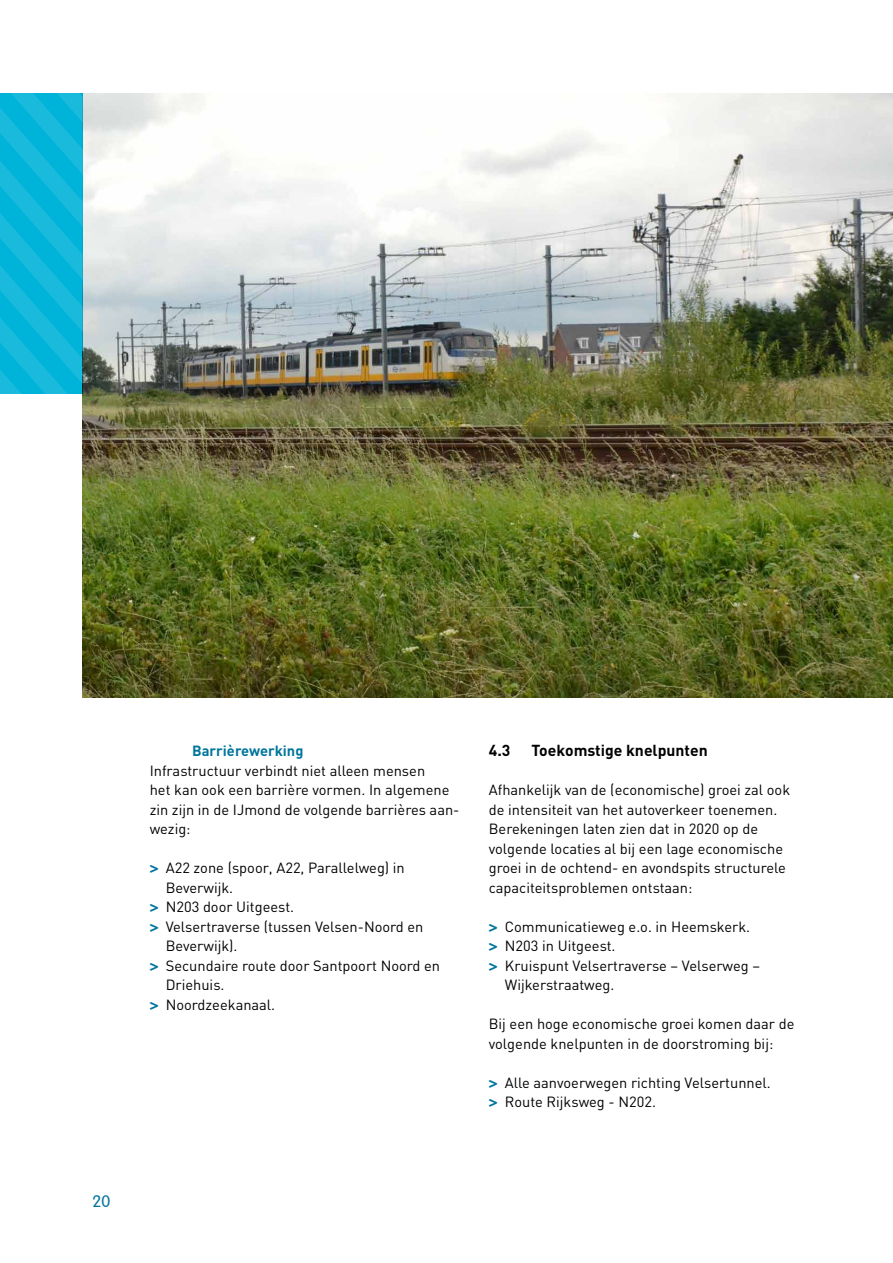
<style>
.page{position:relative;width:893px;height:1263px;background:#fff}
.page>*{position:absolute;margin:0;border:0;box-sizing:border-box;transform-origin:0 0}
.t1{font:300 16.5px "VAG Rounded";color:#00759b}
.t2{font:700 15.75px "DIN";color:#000}
.t3{font:14.7px/19.5px "DIN";color:#000}
.t4{font:700 14.7px "DIN";color:#00759b}
.s1{font-family:"VAG Rounded";font-weight:900;color:#00759b}
</style>
<div class="page">
<img style="left:83px;top:94px;width:810px;height:603px">
<svg style="left:0;top:94px;width:83px;height:300px;background:#0cb5d9"></svg>
<p class="t1" style="left:92px;top:1191px;width:20px">20</p>
<p class="t4" style="left:192px;top:741px;width:113px">Barrièrewerking</p>
<p class="t3" style="left:150px;top:760px;width:311px">Infrastructuur verbindt niet alleen mensen<br>het kan ook een barrière vormen. In algemene zin zijn in de IJmond de volgende barrières aan&shy;wezig:</p>
<p class="t3" style="left:150px;top:858px;width:257px"><span class="s1">&gt;</span> A22 zone (spoor, A22, Parallelweg) in</p>
<p class="t3" style="left:166px;top:877px;width:69px">Beverwijk.</p>
<p class="t3" style="left:150px;top:897px;width:146px"><span class="s1">&gt;</span> N203 door Uitgeest.</p>
<p class="t3" style="left:150px;top:916px;width:275px"><span class="s1">&gt;</span> Velsertraverse (tussen Velsen-Noord en</p>
<p class="t3" style="left:166px;top:936px;width:73px">Beverwijk).</p>
<p class="t3" style="left:150px;top:955px;width:292px"><span class="s1">&gt;</span> Secundaire route door Santpoort Noord en</p>
<p class="t3" style="left:166px;top:975px;width:60px">Driehuis.</p>
<p class="t3" style="left:150px;top:994px;width:127px"><span class="s1">&gt;</span> Noordzeekanaal.</p>
<p class="t2" style="left:489px;top:740px;width:23px">4.3</p>
<p class="t2" style="left:531px;top:740px;width:178px">Toekomstige knelpunten</p>
<p class="t3" style="left:489px;top:780px;width:303px">Afhankelijk van de (economische) groei zal ook de intensiteit van het autoverkeer toenemen.<br>Berekeningen laten zien dat in 2020 op de volgende locaties al bij een lage economische groei in de ochtend- en avondspits structurele capaciteitsproblemen ontstaan:</p>
<p class="t3" style="left:489px;top:916px;width:263px"><span class="s1">&gt;</span> Communicatieweg e.o. in Heemskerk.</p>
<p class="t3" style="left:489px;top:936px;width:128px"><span class="s1">&gt;</span> N203 in Uitgeest.</p>
<p class="t3" style="left:489px;top:955px;width:273px"><span class="s1">&gt;</span> Kruispunt Velsertraverse – Velserweg –</p>
<p class="t3" style="left:505px;top:975px;width:111px">Wijkerstraatweg.</p>
<p class="t3" style="left:489px;top:1014px;width:307px">Bij een hoge economische groei komen daar de volgende knelpunten in de doorstroming bij:</p>
<p class="t3" style="left:489px;top:1072px;width:283px"><span class="s1">&gt;</span> Alle aanvoerwegen richting Velsertunnel. <span class="s1">&gt;</span> Route Rijksweg - N202.</p>
</div>
